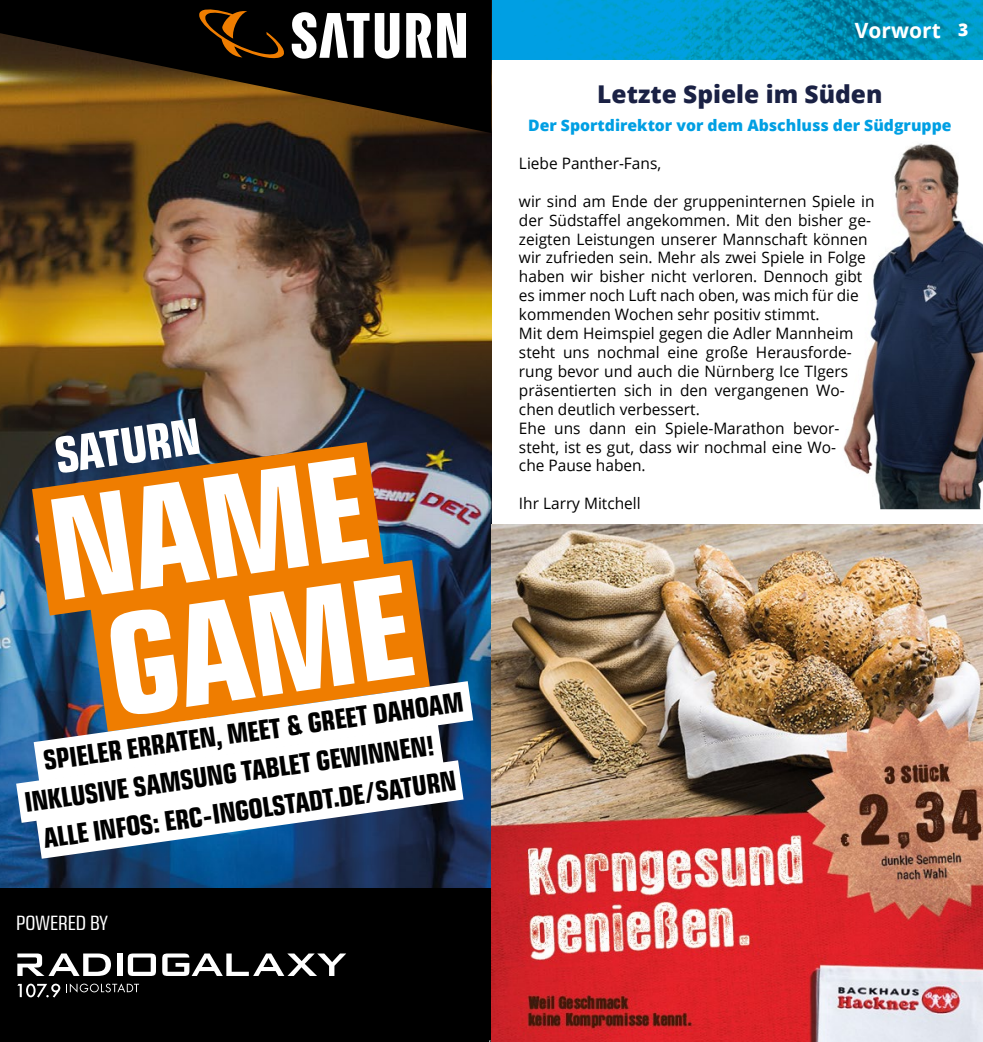
<style>
.page{position:relative;width:983px;height:1042px;background:#fff}
.page>*{position:absolute;margin:0;border:0;box-sizing:border-box;transform-origin:0 0}
.t1{font:700 condensed 148.75px/123px "Eurostile Next LT Pro";color:#fff}
.t2{font:700 condensed 52.5px "Eurostile Next LT Pro";color:#fff}
.t3{font:700 condensed 28.88px "Eurostile Next Pro";color:#000}
.t4{font:800 24.5px "Open Sans";color:#1a2144}
.t5{font:condensed 21px "Eurostile Next Pro";color:#fff;scale:1.05 1}
.t6{font:700 21px "Open Sans";color:#fff}
.t7{font:800 17.5px "Open Sans";color:#fff}
.t8{font:15.75px/18.9px "Open Sans";color:#000}
.t9{font:800 15.75px "Open Sans";color:#009fe3}
</style>
<div class="page">
<img style="left:491px;top:0;width:491px;height:60px">
<img style="left:0;top:133px;width:491px;height:755px">
<svg style="left:32px;top:442px;width:352px;height:173px;background:#c26d13"></svg>
<div style="left:90px;top:560px;width:339px;height:121px;background:#ef7d00"></div>
<svg style="left:34px;top:681px;width:439px;height:100px"></svg>
<svg style="left:16px;top:724px;width:427px;height:99px"></svg>
<svg style="left:36px;top:760px;width:427px;height:99px"></svg>
<div style="left:0;top:888px;width:491px;height:154px;background:#000"></div>
<svg style="left:0;top:0;width:491px;height:133px;background:#36240a"></svg>
<svg style="left:292px;top:12px;width:174px;height:47px"></svg>
<svg style="left:199px;top:9px;width:85px;height:51px;background:#2f1800"></svg>
<svg style="left:66px;top:983px;width:73px;height:9px"></svg>
<div style="left:117px;top:953px;width:5px;height:23px;background:#fff"></div>
<svg style="left:128px;top:953px;width:28px;height:23px"></svg>
<svg style="left:162px;top:953px;width:184px;height:23px"></svg>
<svg style="left:17px;top:953px;width:94px;height:23px"></svg>
<svg style="left:17px;top:983px;width:43px;height:14px"></svg>
<img style="left:491px;top:524px;width:491px;height:518px">
<img style="left:843px;top:143px;width:139px;height:366px">
<h2 class="t2" style="left:51px;top:426px;width:147px;rotate:-8deg">SATURN</h2>
<h1 class="t1" style="left:43px;top:492px;width:346px;rotate:-8deg">NAME<br>GAME</h1>
<h3 class="t3" style="left:42px;top:744px;width:424px;rotate:-8deg">SPIELER ERRATEN, MEET &amp; GREET DAHOAM</h3>
<h3 class="t3" style="left:23px;top:786px;width:414px;rotate:-8deg">INKLUSIVE SAMSUNG TABLET GEWINNEN!</h3>
<h3 class="t3" style="left:42px;top:822px;width:417px;rotate:-8deg">ALLE INFOS: ERC-INGOLSTADT.DE/SATURN</h3>
<h3 class="t5" style="left:16px;top:912px;width:89px">POWERED BY</h3>
<h3 class="t6" style="left:854px;top:15px;width:87px">Vorwort</h3>
<p class="t7" style="left:957px;top:17px;width:12px">3</p>
<h3 class="t4" style="left:597px;top:75px;width:286px">Letzte Spiele im Süden</h3>
<p class="t9" style="left:528px;top:113px;width:425px">Der Sportdirektor vor dem Abschluss der Südgruppe</p>
<p class="t8" style="left:519px;top:153px;width:144px">Liebe Panther-Fans,</p>
<p class="t8" style="left:519px;top:191px;width:357px">wir sind am Ende der gruppeninternen Spiele in der Südstaffel angekommen. Mit den bisher ge&shy;zeigten Leistungen unserer Mannschaft können wir zufrieden sein. Mehr als zwei Spiele in Folge haben wir bisher nicht verloren. Dennoch gibt es immer noch Luft nach oben, was mich für die kommenden Wochen sehr positiv stimmt.<br>Mit dem Heimspiel gegen die Adler Mannheim steht uns nochmal eine große Herausforde&shy;rung bevor und auch die Nürnberg Ice TIgers präsentierten sich in den vergangenen Wo&shy;chen deutlich verbessert.<br>Ehe uns dann ein Spiele-Marathon bevor&shy;steht, ist es gut, dass wir nochmal eine Wo-<br>che Pause haben.</p>
<p class="t8" style="left:519px;top:494px;width:123px">Ihr Larry Mitchell</p>
</div>
